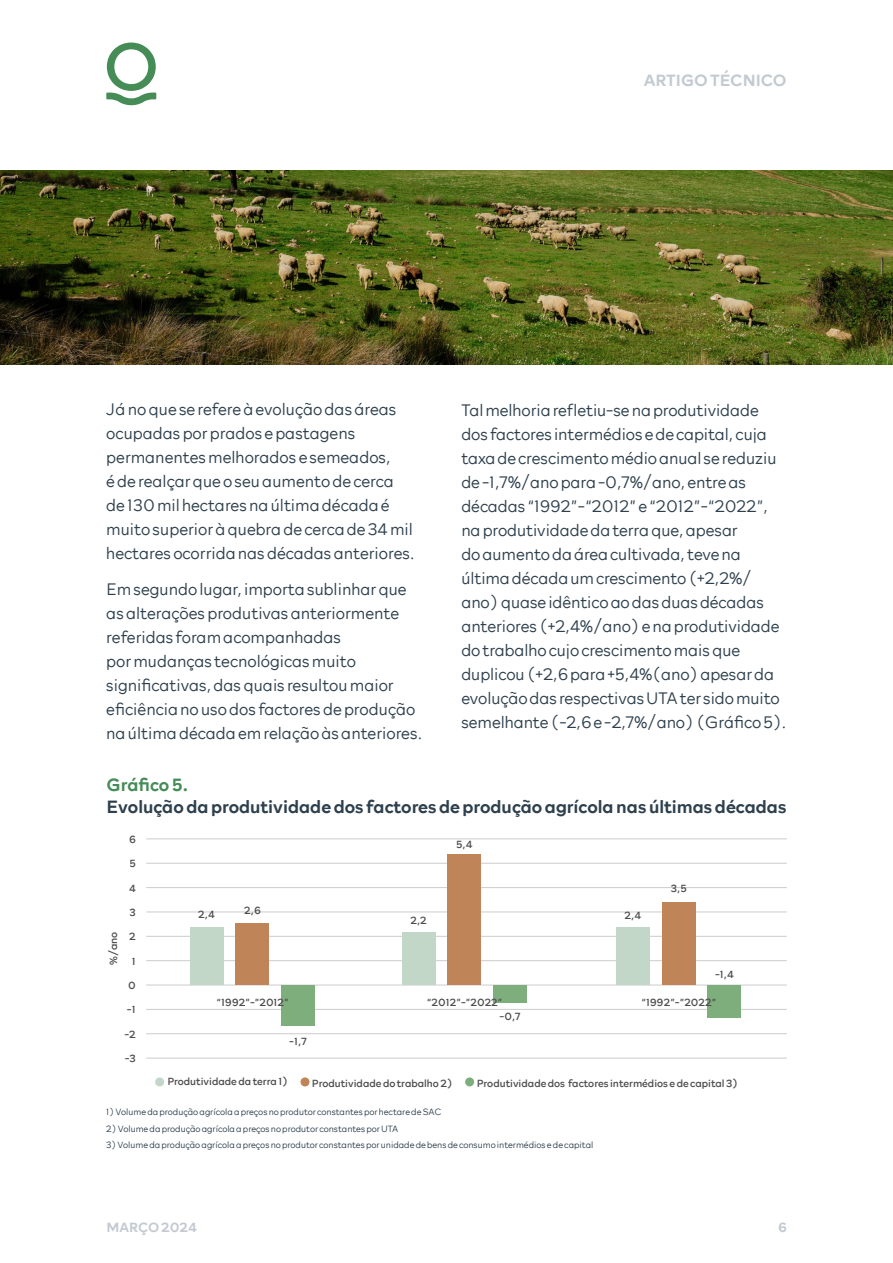
<style>
.page{position:relative;width:893px;height:1263px;background:#fff}
.page>*{position:absolute;margin:0;border:0;box-sizing:border-box;transform-origin:0 0}
.t1{font:500 18px "Rockford Sans";color:#2e404d}
.t2{font:500 18px "Rockford Sans";letter-spacing:-.005em;color:#458c57}
.t3{font:200 16.5px/24px "Rockford Sans";letter-spacing:-.005em;color:#2e404d}
.t4{font:500 16.5px "Rockford Sans";color:#c2c9d1}
.t5{font:500 13.5px "Rockford Sans";color:#c2c9d1}
.t6{font:10.5px "Rockford Sans";color:#4d4d4d}
.t7{font:200 9px "Rockford Sans";color:#2e404d}
</style>
<div class="page">
<svg style="left:106px;top:43px;width:50px;height:62px"></svg>
<hr style="left:146px;top:838px;width:641px;height:1px;background:#ccc">
<hr style="left:146px;top:863px;width:641px;height:1px;background:#ccc">
<hr style="left:146px;top:887px;width:641px;height:1px;background:#ccc">
<hr style="left:146px;top:911px;width:641px;height:1px;background:#ccc">
<hr style="left:146px;top:936px;width:641px;height:1px;background:#ccc">
<hr style="left:146px;top:960px;width:641px;height:1px;background:#ccc">
<hr style="left:146px;top:985px;width:641px;height:1px;background:#ccc">
<hr style="left:146px;top:1009px;width:641px;height:1px;background:#ccc">
<hr style="left:146px;top:1033px;width:641px;height:1px;background:#ccc">
<hr style="left:146px;top:1058px;width:641px;height:1px;background:#ccc">
<div style="left:281px;top:985px;width:34px;height:40px;background:#7eae7c"></div>
<div style="left:236px;top:923px;width:33px;height:62px;background:#bf8457"></div>
<div style="left:190px;top:927px;width:34px;height:58px;background:#c2d7c7"></div>
<div style="left:493px;top:985px;width:34px;height:18px;background:#7eae7c"></div>
<div style="left:448px;top:854px;width:33px;height:131px;background:#bf8457"></div>
<div style="left:402px;top:932px;width:34px;height:53px;background:#c2d7c7"></div>
<div style="left:708px;top:985px;width:33px;height:33px;background:#7eae7c"></div>
<div style="left:662px;top:902px;width:34px;height:83px;background:#bf8457"></div>
<div style="left:616px;top:928px;width:34px;height:57px;background:#c2d7c7"></div>
<div style="left:155px;top:1077px;width:9px;height:9px;background:#c2d7c7;border-radius:50%"></div>
<div style="left:300px;top:1077px;width:9px;height:9px;background:#bf8457;border-radius:50%"></div>
<div style="left:465px;top:1077px;width:9px;height:9px;background:#7eae7c;border-radius:50%"></div>
<img style="left:0;top:170px;width:893px;height:195px">
<p class="t4" style="left:644px;top:68px;width:144px">ARTIGO TÉCNICO</p>
<p class="t3" style="left:106px;top:396px;width:310px">Já no que se refere à evolução das áreas ocupadas por prados e pastagens permanentes melhorados e semeados,<br>é de realçar que o seu aumento de cerca de 130 mil hectares na última década é muito superior à quebra de cerca de 34 mil hectares ocorrida nas décadas anteriores.</p>
<p class="t3" style="left:106px;top:576px;width:317px">Em segundo lugar, importa sublinhar que as alterações produtivas anteriormente referidas foram acompanhadas<br>por mudanças tecnológicas muito significativas, das quais resultou maior eficiência no uso dos factores de produção na última década em relação às anteriores.</p>
<p class="t3" style="left:461px;top:397px;width:326px">Tal melhoria refletiu-se na produtividade dos factores intermédios e de capital, cuja taxa de crescimento médio anual se reduziu de -1,7%/ano para -0,7%/ano, entre as décadas “1992”-“2012” e “2012”-“2022”, na produtividade da terra que, apesar<br>do aumento da área cultivada, teve na última década um crescimento (+2,2%/ ano) quase idêntico ao das duas décadas anteriores (+2,4%/ano) e na produtividade do trabalho cujo crescimento mais que duplicou (+2,6 para +5,4%(ano) apesar da evolução das respectivas UTA ter sido muito semelhante (-2,6 e -2,7%/ano) (Gráfico 5).</p>
<p class="t2" style="left:107px;top:772px;width:83px">Gráfico 5.</p>
<p class="t1" style="left:107px;top:793px;width:681px">Evolução da produtividade dos factores de produção agrícola nas últimas décadas</p>
<p class="t6" style="left:129px;top:832px;width:8px">6</p>
<p class="t6" style="left:130px;top:856px;width:8px">5</p>
<p class="t6" style="left:129px;top:880px;width:8px">4</p>
<p class="t6" style="left:130px;top:904px;width:8px">3</p>
<p class="t6" style="left:129px;top:929px;width:8px">2</p>
<p class="t6" style="left:132px;top:953px;width:6px">1</p>
<p class="t6" style="left:128px;top:977px;width:9px">0</p>
<p class="t6" style="left:127px;top:1002px;width:10px">-1</p>
<p class="t6" style="left:124px;top:1026px;width:13px">-2</p>
<p class="t6" style="left:125px;top:1050px;width:13px">-3</p>
<p class="t6" style="left:105px;top:965px;width:35px;rotate:-90deg">%/ano</p>
<p class="t6" style="left:456px;top:836px;width:18px">5,4</p>
<p class="t6" style="left:671px;top:881px;width:17px">3,5</p>
<p class="t6" style="left:198px;top:907px;width:18px">2,4</p>
<p class="t6" style="left:244px;top:902px;width:18px">2,6</p>
<p class="t6" style="left:410px;top:913px;width:18px">2,2</p>
<p class="t6" style="left:625px;top:908px;width:18px">2,4</p>
<p class="t6" style="left:715px;top:966px;width:20px">-1,4</p>
<p class="t6" style="left:217px;top:994px;width:74px">“1992”-”2012”</p>
<p class="t6" style="left:427px;top:994px;width:77px">“2012”-”2022”</p>
<p class="t6" style="left:642px;top:994px;width:76px">“1992”-”2022”</p>
<p class="t6" style="left:499px;top:1009px;width:23px">-0,7</p>
<p class="t6" style="left:289px;top:1033px;width:19px">-1,7</p>
<p class="t6" style="left:167px;top:1074px;width:122px">Produtividade da terra 1)</p>
<p class="t6" style="left:312px;top:1075px;width:142px">Produtividade do trabalho 2)</p>
<p class="t6" style="left:477px;top:1075px;width:263px">Produtividade dos factores intermédios e de capital 3)</p>
<p class="t7" style="left:106px;top:1105px;width:337px">1) Volume da produção agrícola a preços no produtor constantes por hectare de SAC</p>
<p class="t7" style="left:106px;top:1122px;width:294px">2) Volume da produção agrícola a preços no produtor constantes por UTA</p>
<p class="t7" style="left:106px;top:1138px;width:489px">3) Volume da produção agrícola a preços no produtor constantes por unidade de bens de consumo intermédios e de capital</p>
<p class="t5" style="left:107px;top:1217px;width:92px">MARÇO 2024</p>
<p class="t5" style="left:778px;top:1217px;width:10px">6</p>
</div>
